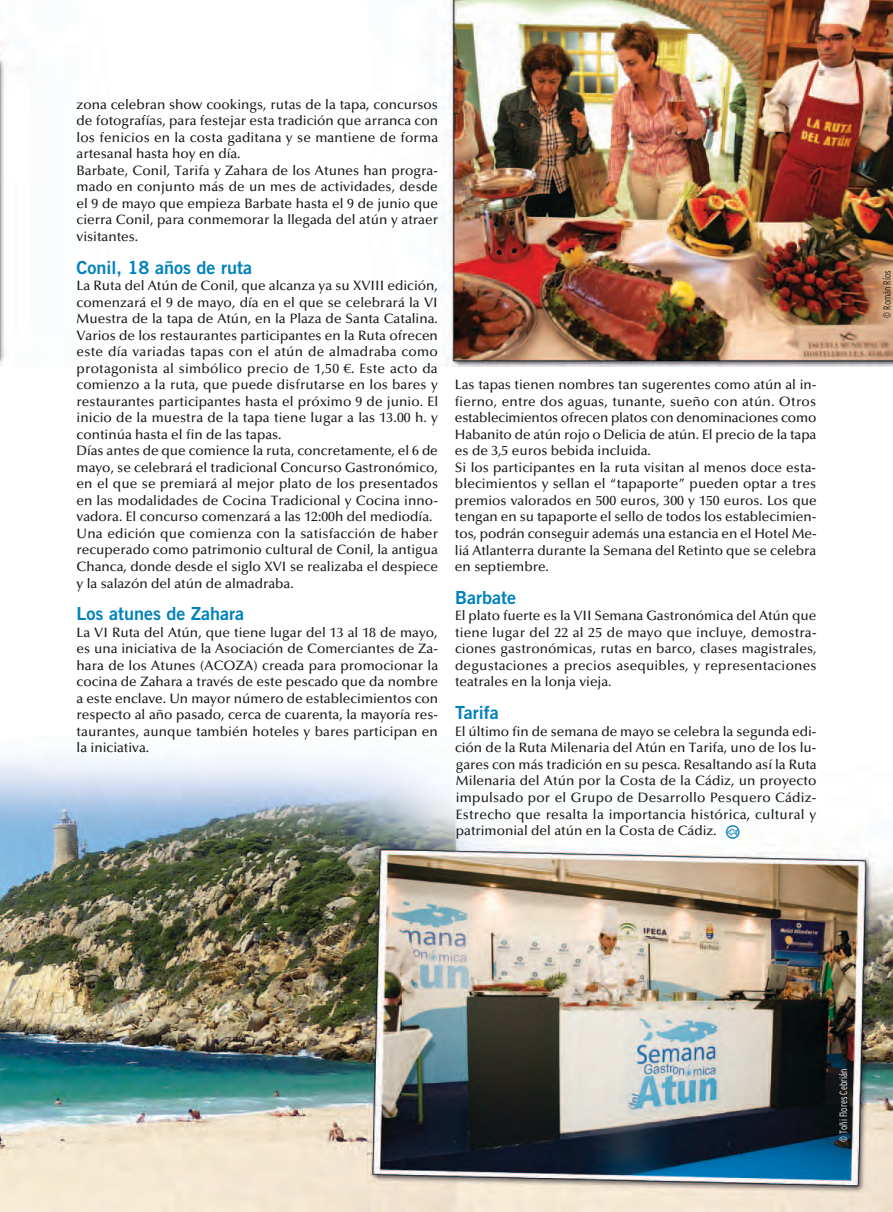
<style>
.page{position:relative;width:893px;height:1212px;background:#fff}
.page>*{position:absolute;margin:0;border:0;box-sizing:border-box;transform-origin:0 0}
.t1{font:18px "Trade Gothic LT Std Bd 2";color:#0082bc}
.t2{font:500 13.65px/16.5px "Optima LT Std";color:#1a1917}
.t3{font:300 condensed 10.5px "Interstate";color:#fff;scale:.9 1}
.t4{font:300 condensed 10.5px "Interstate";color:#1a1917;scale:.9 1}
.s1{font-family:"L Holiday Pi One";font-weight:400;font-size:13.5px;color:#0078b8}
</style>
<div class="page">
<img style="left:0;top:0;width:893px;height:1212px">
<p class="t2" style="left:77px;top:96px;width:363px">zona celebran show cookings, rutas de la tapa, concursos de fotografías, para festejar esta tradición que arranca con los fenicios en la costa gaditana y se mantiene de forma artesanal hasta hoy en día.<br>Barbate, Conil, Tarifa y Zahara de los Atunes han progra&shy;mado en conjunto más de un mes de actividades, desde el 9 de mayo que empieza Barbate hasta el 9 de junio que cierra Conil, para conmemorar la llegada del atún y atraer visitantes.</p>
<h1 class="t1" style="left:77px;top:256px;width:177px">Conil, 18 años de ruta</h1>
<p class="t2" style="left:77px;top:278px;width:363px">La Ruta del Atún de Conil, que alcanza ya su XVIII edición, comenzará el 9 de mayo, día en el que se celebrará la VI Muestra de la tapa de Atún, en la Plaza de Santa Catalina.<br>Varios de los restaurantes participantes en la Ruta ofrecen este día variadas tapas con el atún de almadraba como protagonista al simbólico precio de 1,50 €. Este acto da comienzo a la ruta, que puede disfrutarse en los bares y restaurantes participantes hasta el próximo 9 de junio. El inicio de la muestra de la tapa tiene lugar a las 13.00 h. y continúa hasta el fin de las tapas.<br>Días antes de que comience la ruta, concretamente, el 6 de mayo, se celebrará el tradicional Concurso Gastronómico, en el que se premiará al mejor plato de los presentados en las modalidades de Cocina Tradicional y Cocina inno&shy;vadora. El concurso comenzará a las 12:00h del mediodía.<br>Una edición que comienza con la satisfacción de haber recuperado como patrimonio cultural de Conil, la antigua Chanca, donde desde el siglo XVI se realizaba el despiece y la salazón del atún de almadraba.</p>
<h1 class="t1" style="left:77px;top:603px;width:169px">Los atunes de Zahara</h1>
<p class="t2" style="left:77px;top:624px;width:363px;text-align:justify">La VI Ruta del Atún, que tiene lugar del 13 al 18 de mayo, es una iniciativa de la Asociación de Comerciantes de Za&shy;hara de los Atunes (ACOZA) creada para promocionar la cocina de Zahara a través de este pescado que da nombre a este enclave. Un mayor número de establecimientos con respecto al año pasado, cerca de cuarenta, la mayoría res&shy;taurantes, aunque también hoteles y bares participan en la iniciativa.</p>
<p class="t2" style="left:455px;top:377px;width:363px">Las tapas tienen nombres tan sugerentes como atún al in&shy;fierno, entre dos aguas, tunante, sueño con atún. Otros establecimientos ofrecen platos con denominaciones como Habanito de atún rojo o Delicia de atún. El precio de la tapa es de 3,5 euros bebida incluida.<br>Si los participantes en la ruta visitan al menos doce esta&shy;blecimientos y sellan el “tapaporte” pueden optar a tres premios valorados en 500 euros, 300 y 150 euros. Los que tengan en su tapaporte el sello de todos los establecimien&shy;tos, podrán conseguir además una estancia en el Hotel Me&shy;liá Atlanterra durante la Semana del Retinto que se celebra en septiembre.</p>
<h1 class="t1" style="left:455px;top:586px;width:63px">Barbate</h1>
<p class="t2" style="left:455px;top:608px;width:363px;text-align:justify">El plato fuerte es la VII Semana Gastronómica del Atún que tiene lugar del 22 al 25 de mayo que incluye, demostra&shy;ciones gastronómicas, rutas en barco, clases magistrales, degustaciones a precios asequibles, y representaciones teatrales en la lonja vieja.</p>
<h1 class="t1" style="left:455px;top:702px;width:45px">Tarifa</h1>
<p class="t2" style="left:455px;top:723px;width:363px;text-align:justify">El último fin de semana de mayo se celebra la segunda edi&shy;ción de la Ruta Milenaria del Atún en Tarifa, uno de los lu&shy;gares con más tradición en su pesca. Resaltando así la Ruta Milenaria del Atún por la Costa de la Cádiz, un proyecto impulsado por el Grupo de Desarrollo Pesquero Cádiz-Estrecho que resalta la importancia histórica, cultural y patrimonial del atún en la Costa de Cádiz. <span class="s1">3</span></p>
<p class="t4" style="left:881px;top:318px;width:54px;rotate:-90deg">© Román Ríos</p>
<p class="t3" style="left:837px;top:1141px;width:82px;rotate:-90deg">© Toñi Flores Cebrián</p>
</div>
